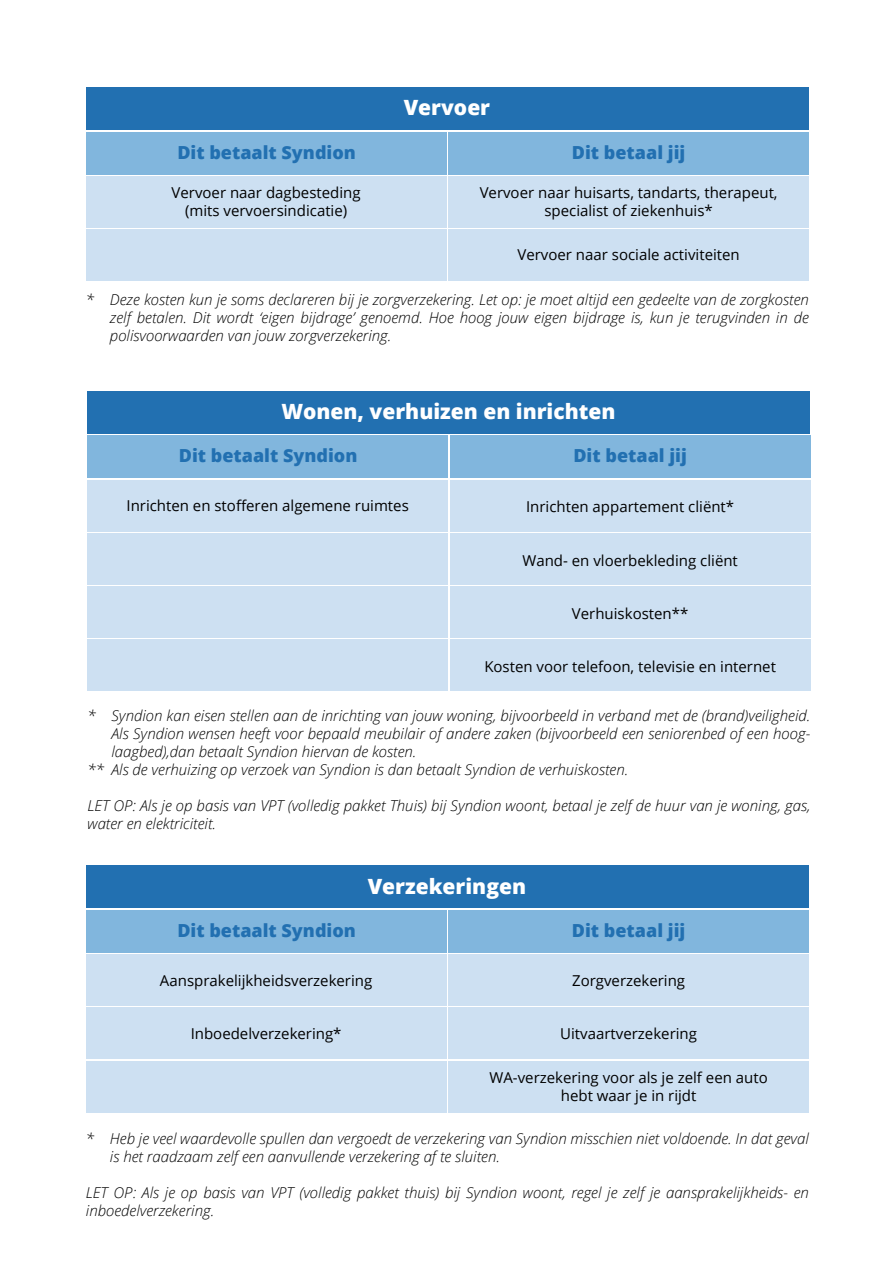
<style>
.page{position:relative;width:893px;height:1263px;background:#fff}
.page>*{position:absolute;margin:0;border:0;box-sizing:border-box;transform-origin:0 0}
.t1{font:800 21px "Open Sans";color:#fff}
.t2{font:800 18px "Open Sans";color:#2270b1}
.t3{font:italic 300 15px/18px "Open Sans";color:#000}
.t4{font:15px/18px "Open Sans";color:#000;text-align:center}
</style>
<div class="page">
<div style="left:86px;top:87px;width:723px;height:43px;background:#2270b1"></div>
<div style="left:86px;top:132px;width:360px;height:42px;background:#81b6dd"></div>
<div style="left:86px;top:176px;width:360px;height:51px;background:#cde0f2"></div>
<div style="left:86px;top:230px;width:360px;height:51px;background:#cde0f2"></div>
<div style="left:448px;top:176px;width:361px;height:51px;background:#cde0f2"></div>
<div style="left:448px;top:230px;width:361px;height:51px;background:#cde0f2"></div>
<div style="left:448px;top:132px;width:361px;height:42px;background:#81b6dd"></div>
<div style="left:87px;top:391px;width:723px;height:42px;background:#2270b1"></div>
<div style="left:87px;top:435px;width:361px;height:43px;background:#81b6dd"></div>
<div style="left:87px;top:480px;width:361px;height:51px;background:#cde0f2"></div>
<div style="left:87px;top:533px;width:361px;height:51px;background:#cde0f2"></div>
<div style="left:87px;top:586px;width:361px;height:51px;background:#cde0f2"></div>
<div style="left:87px;top:640px;width:361px;height:51px;background:#cde0f2"></div>
<div style="left:450px;top:480px;width:360px;height:51px;background:#cde0f2"></div>
<div style="left:450px;top:533px;width:360px;height:51px;background:#cde0f2"></div>
<div style="left:450px;top:586px;width:360px;height:51px;background:#cde0f2"></div>
<div style="left:450px;top:640px;width:360px;height:51px;background:#cde0f2"></div>
<div style="left:450px;top:435px;width:360px;height:43px;background:#81b6dd"></div>
<div style="left:86px;top:865px;width:723px;height:43px;background:#2270b1"></div>
<div style="left:86px;top:910px;width:360px;height:42px;background:#81b6dd"></div>
<div style="left:86px;top:955px;width:360px;height:51px;background:#cde0f2"></div>
<div style="left:86px;top:1008px;width:360px;height:51px;background:#cde0f2"></div>
<div style="left:86px;top:1061px;width:360px;height:51px;background:#cde0f2"></div>
<div style="left:448px;top:955px;width:361px;height:51px;background:#cde0f2"></div>
<div style="left:448px;top:1008px;width:361px;height:51px;background:#cde0f2"></div>
<div style="left:448px;top:1061px;width:361px;height:51px;background:#cde0f2"></div>
<div style="left:448px;top:910px;width:361px;height:42px;background:#81b6dd"></div>
<h1 class="t1" style="left:404px;top:92px;width:88px">Vervoer</h1>
<p class="t2" style="left:177px;top:139px;width:180px">Dit betaalt Syndion</p>
<p class="t4" style="left:172px;top:183px;width:191px">Vervoer naar dagbesteding (mits vervoersindicatie)</p>
<p class="t4" style="left:480px;top:183px;width:299px">Vervoer naar huisarts, tandarts, therapeut, specialist of ziekenhuis*</p>
<p class="t4" style="left:517px;top:246px;width:224px">Vervoer naar sociale activiteiten</p>
<p class="t2" style="left:572px;top:139px;width:115px">Dit betaal jij</p>
<p class="t3" style="left:110px;top:290px;width:700px;text-align:justify;text-indent:-24px">* Deze kosten kun je soms declareren bij je zorgverzekering. Let op: je moet altijd een gedeelte van de zorgkosten zelf betalen. Dit wordt ‘eigen bijdrage’ genoemd. Hoe hoog jouw eigen bijdrage is, kun je terugvinden in de polisvoorwaarden van jouw zorgverzekering.</p>
<h1 class="t1" style="left:281px;top:395px;width:336px">Wonen, verhuizen en inrichten</h1>
<p class="t2" style="left:179px;top:442px;width:180px">Dit betaalt Syndion</p>
<p class="t4" style="left:126px;top:496px;width:284px">Inrichten en stofferen algemene ruimtes</p>
<p class="t4" style="left:526px;top:498px;width:210px">Inrichten appartement cliënt*</p>
<p class="t4" style="left:522px;top:551px;width:217px">Wand- en vloerbekleding cliënt</p>
<p class="t4" style="left:572px;top:604px;width:118px">Verhuiskosten**</p>
<p class="t2" style="left:573px;top:442px;width:115px">Dit betaal jij</p>
<p class="t4" style="left:484px;top:657px;width:293px">Kosten voor telefoon, televisie en internet</p>
<p class="t3" style="left:87px;top:706px;width:724px">* Syndion kan eisen stellen aan de inrichting van jouw woning, bijvoorbeeld in verband met de (brand)veiligheid.</p>
<p class="t3" style="left:111px;top:724px;width:700px">Als Syndion wensen heeft voor bepaald meubilair of andere zaken (bijvoorbeeld een seniorenbed of een hoog-</p>
<p class="t3" style="left:111px;top:742px;width:307px">laagbed),dan betaalt Syndion hiervan de kosten.</p>
<p class="t3" style="left:87px;top:760px;width:542px">** Als de verhuizing op verzoek van Syndion is dan betaalt Syndion de verhuiskosten.</p>
<p class="t3" style="left:87px;top:796px;width:724px">LET OP: Als je op basis van VPT (volledig pakket Thuis) bij Syndion woont, betaal je zelf de huur van je woning, gas, water en elektriciteit.</p>
<h1 class="t1" style="left:368px;top:870px;width:160px">Verzekeringen</h1>
<p class="t2" style="left:177px;top:917px;width:180px">Dit betaalt Syndion</p>
<p class="t4" style="left:160px;top:971px;width:214px">Aansprakelijkheidsverzekering</p>
<p class="t4" style="left:191px;top:1024px;width:152px">Inboedelverzekering*</p>
<p class="t2" style="left:572px;top:917px;width:115px">Dit betaal jij</p>
<p class="t4" style="left:572px;top:971px;width:115px">Zorgverzekering</p>
<p class="t4" style="left:560px;top:1024px;width:138px">Uitvaartverzekering</p>
<p class="t4" style="left:489px;top:1068px;width:280px">WA-verzekering voor als je zelf een auto hebt waar je in rijdt</p>
<p class="t3" style="left:110px;top:1129px;width:700px;text-indent:-24px">* Heb je veel waardevolle spullen dan vergoedt de verzekering van Syndion misschien niet voldoende. In dat geval is het raadzaam zelf een aanvullende verzekering af te sluiten.</p>
<p class="t3" style="left:86px;top:1183px;width:724px">LET OP: Als je op basis van VPT (volledig pakket thuis) bij Syndion woont, regel je zelf je aansprakelijkheids- en inboedelverzekering.</p>
</div>
